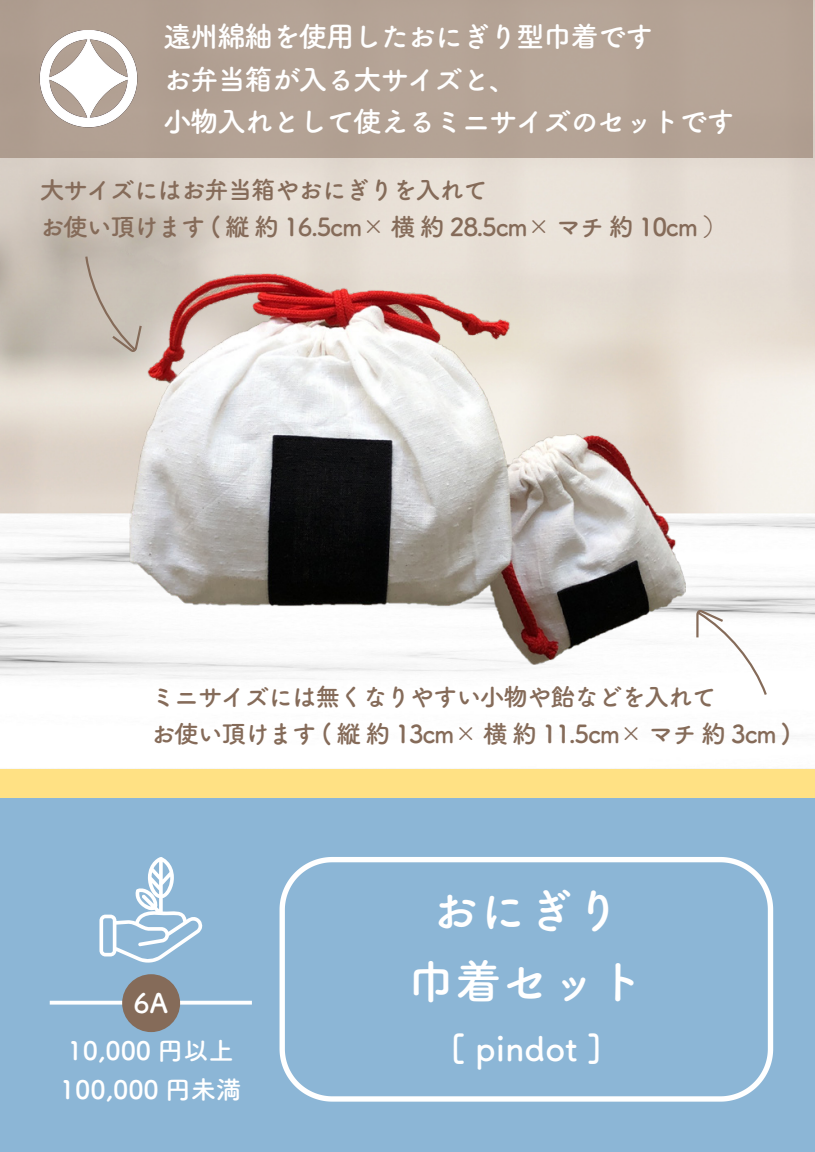
<style>
.page{position:relative;width:815px;height:1152px;background:#fff}
.page>*{position:absolute;margin:0;border:0;box-sizing:border-box;transform-origin:0 0}
.t1{font:47.6px/71.2px "Tsuku A Rd Gothic Std B";color:#fff;text-align:center}
.t2{font:33.6px "Tsuku A Rd Gothic Std B";color:#fff}
.t3{font:28.4px/42.8px "Tsuku A Rd Gothic Std B";letter-spacing:-.05em;color:#fff}
.t4{font:27.2px "Tsuku A Rd Gothic Std B";color:#fff}
.t5{font:25.6px/38px "Tsuku A Rd Gothic Std B";color:#fff}
.t6{font:24.8px/37.2px "Tsuku A Rd Gothic Std B";letter-spacing:-.05em;color:#856b59}
</style>
<div class="page">
<div style="left:0;top:797px;width:814px;height:355px;background:#8cb6d6"></div>
<img style="left:130px;top:274px;width:554px;height:391px">
<svg style="left:279px;top:857px;width:495px;height:245px"></svg>
<div style="left:0;top:0;width:812px;height:157px;background:#b4a395"></div>
<div style="left:0;top:769px;width:814px;height:28px;background:#ffe184"></div>
<img style="left:40px;top:30px;width:97px;height:97px">
<svg style="left:84px;top:254px;width:59px;height:100px;background:#c3baaf"></svg>
<svg style="left:694px;top:608px;width:74px;height:87px"></svg>
<svg style="left:50px;top:1001px;width:202px;height:4px"></svg>
<svg style="left:99px;top:857px;width:103px;height:106px"></svg>
<div style="left:122px;top:974px;width:58px;height:58px;background:#856b59;border-radius:50%"></div>
<p class="t3" style="left:163px;top:13px;width:572px">遠州綿紬を使用したおにぎり型巾着です<br>お弁当箱が入る大サイズと、<br>小物入れとして使えるミニサイズのセットです</p>
<p class="t6" style="left:40px;top:170px;width:688px">大サイズにはお弁当箱やおにぎりを入れて<br>お使い頂けます ( 縦約 16.5cm× 横約 28.5cm× マチ約 10cm ）</p>
<p class="t6" style="left:151px;top:676px;width:641px">ミニサイズには無くなりやすい小物や飴などを入れて<br>お使い頂けます ( 縦約 13cm× 横約 11.5cm× マチ約 3cm )</p>
<p class="t4" style="left:133px;top:982px;width:36px">6A</p>
<p class="t5" style="left:60px;top:1030px;width:183px">10,000 円以上<br>100,000 円未満</p>
<h1 class="t1" style="left:407px;top:871px;width:239px">おにぎり巾着セット</h1>
<h2 class="t2" style="left:450px;top:1023px;width:154px">[ pindot ]</h2>
</div>
